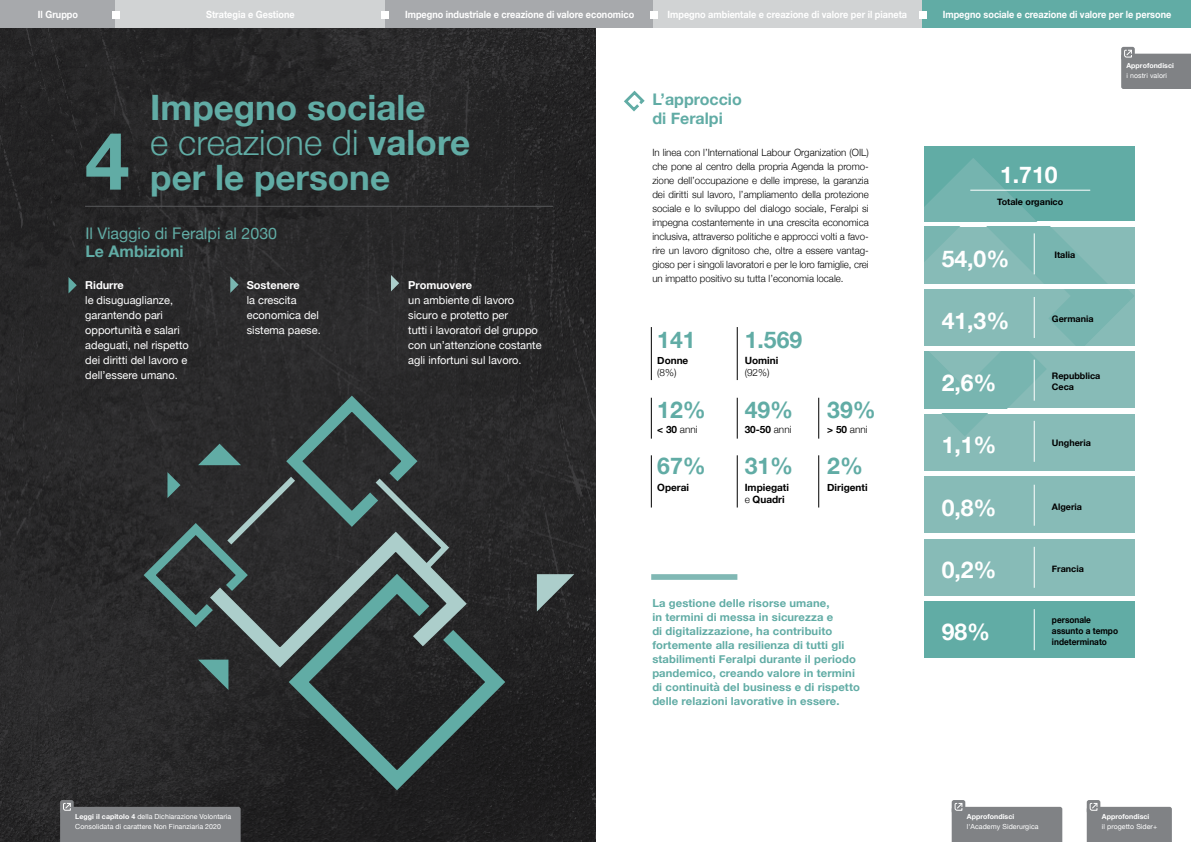
<style>
.page{position:relative;width:1191px;height:842px;background:#fff}
.page>*{position:absolute;margin:0;border:0;box-sizing:border-box;transform-origin:0 0}
.Titolo_X_X__-2019{font:700 80px "Helvetica Neue";color:#61aca5}
.Titolo_X_X__-2019-2{font:700 35px/35px "Helvetica Neue";color:#61aca5}
.Titolo_tabelle_e_sch{font:700 23px "Helvetica Neue";color:#fff}
.Titolo_tabelle_e_sch-2{font:700 23px "Helvetica Neue";color:#61aca5}
.Corpo_del_testo_-_Gi{font:16px/18px "Helvetica Neue";color:#61aca5}
.Corpo_del_testo_-_Gi-2{font:700 16px "Helvetica Neue";color:#61aca5}
.Corpo_del_testo_-_Gi-3{font:11px/15px "Helvetica Neue";color:#fff}
.Corpo_del_testo_-_Gi-4{font:700 11px/14px "Helvetica Neue";letter-spacing:.01em;color:#61aca5}
.Corpo_del_testo_-_Gi-5{font:300 10px/14px "Helvetica Neue";color:#000;text-align:justify}
.t1{font:700 10px "Helvetica Neue";color:#fff;scale:.91 1}
.Titolo_tabelle_e_sch-3{font:700 10px/12px "Helvetica Neue";color:#000}
.Titolo_tabelle_e_sch-4{font:300 10px "Helvetica Neue";color:#000}
.Titolo_tabelle_e_sch-5{font:700 9px/10.8px "Helvetica Neue";color:#000}
.Titolo_tabelle_e_sch-6{font:700 9px/10.8px "Helvetica Neue";color:#000;scale:.92 1}
.Corpo_del_testo_-_Gi-6{font:7px/10px "Helvetica Neue";letter-spacing:.01em;color:#fff}
.Corpo_del_testo_-_Gi-7{font:700 7px "Helvetica Neue";letter-spacing:.01em;color:#fff}
.s1{font-weight:300}
.s2{font-weight:700}
</style>
<div class="page">
<img style="left:0;top:28px;width:595px;height:814px">
<svg style="left:68px;top:277px;width:9px;height:16px"></svg>
<svg style="left:230px;top:276px;width:8px;height:17px"></svg>
<svg style="left:391px;top:275px;width:8px;height:16px"></svg>
<hr style="left:85px;top:206px;width:468px;height:1px;background:#58595b">
<svg style="left:537px;top:574px;width:37px;height:37px"></svg>
<svg style="left:198px;top:677px;width:30px;height:13px"></svg>
<svg style="left:279px;top:564px;width:236px;height:236px;background:#293232"></svg>
<svg style="left:195px;top:522px;width:282px;height:155px;background:#394544"></svg>
<svg style="left:138px;top:388px;width:315px;height:245px;background:#394242"></svg>
<svg style="left:924px;top:146px;width:210px;height:75px;background:#66aea7"></svg>
<div style="left:651px;top:574px;width:86px;height:6px;background:#80b8b4"></div>
<svg style="left:624px;top:90px;width:21px;height:22px"></svg>
<svg style="left:924px;top:227px;width:210px;height:56px;background:#81b8b4"></svg>
<hr style="left:1034px;top:233px;width:1px;height:41px;background:#fff">
<svg style="left:924px;top:289px;width:210px;height:57px;background:#83b9b5"></svg>
<hr style="left:1034px;top:297px;width:1px;height:41px;background:#fff">
<div style="left:924px;top:476px;width:210px;height:57px;background:#87bbb7"></div>
<hr style="left:1034px;top:485px;width:1px;height:41px;background:#fff">
<div style="left:924px;top:414px;width:210px;height:57px;background:#87bbb7"></div>
<svg style="left:943px;top:414px;width:92px;height:48px"></svg>
<hr style="left:1034px;top:421px;width:1px;height:41px;background:#fff">
<div style="left:924px;top:539px;width:210px;height:56px;background:#87bbb7"></div>
<hr style="left:1034px;top:547px;width:1px;height:41px;background:#fff">
<hr style="left:970px;top:190px;width:120px;height:1px;background:#fff">
<hr style="left:651px;top:327px;width:1px;height:53px;background:#000">
<hr style="left:737px;top:327px;width:1px;height:53px;background:#000">
<hr style="left:651px;top:398px;width:1px;height:41px;background:#000">
<hr style="left:737px;top:398px;width:1px;height:41px;background:#000">
<hr style="left:818px;top:398px;width:1px;height:41px;background:#000">
<hr style="left:651px;top:455px;width:1px;height:52px;background:#000">
<hr style="left:737px;top:455px;width:1px;height:52px;background:#000">
<hr style="left:818px;top:455px;width:1px;height:52px;background:#000">
<div style="left:924px;top:601px;width:210px;height:57px;background:#61aca5"></div>
<hr style="left:1034px;top:609px;width:1px;height:41px;background:#fff">
<svg style="left:924px;top:352px;width:210px;height:56px;background:#81b8b4"></svg>
<hr style="left:1034px;top:360px;width:1px;height:41px;background:#fff">
<div style="left:0;top:0;width:116px;height:28px;background:#a7a9ac"></div>
<div style="left:116px;top:0;width:269px;height:28px;background:#d1d3d4"></div>
<div style="left:385px;top:0;width:268px;height:28px;background:#a7a9ac"></div>
<div style="left:653px;top:0;width:269px;height:28px;background:#d1d3d4"></div>
<div style="left:922px;top:0;width:269px;height:28px;background:#61aca5"></div>
<div style="left:112px;top:11px;width:7px;height:8px;background:#fff"></div>
<div style="left:381px;top:11px;width:7px;height:8px;background:#fff"></div>
<div style="left:650px;top:11px;width:7px;height:8px;background:#fff"></div>
<div style="left:919px;top:11px;width:7px;height:8px;background:#fff"></div>
<div style="left:951px;top:800px;width:14px;height:14px;background:#808285;border-radius:2px"></div>
<svg style="left:951px;top:802px;width:111px;height:40px;background:#8f9093"></svg>
<div style="left:1086px;top:800px;width:14px;height:14px;background:#808285;border-radius:2px"></div>
<svg style="left:1086px;top:802px;width:85px;height:40px;background:#8e9093"></svg>
<div style="left:60px;top:800px;width:14px;height:14px;background:#808285;border-radius:2px"></div>
<svg style="left:60px;top:802px;width:181px;height:40px;background:#76777a"></svg>
<div style="left:1121px;top:47px;width:13px;height:13px;background:#808285;border-radius:2px"></div>
<svg style="left:1121px;top:49px;width:70px;height:40px;background:#8d8f92"></svg>
<p class="t1" style="left:38px;top:6px;width:46px">Il Gruppo</p>
<p class="t1" style="left:206px;top:6px;width:99px">Strategia e Gestione</p>
<p class="t1" style="left:405px;top:6px;width:253px">Impegno industriale e creazione di valore economico</p>
<p class="t1" style="left:667px;top:6px;width:265px">Impegno ambientale e creazione di valore per il pianeta</p>
<p class="t1" style="left:942px;top:6px;width:253px">Impegno sociale e creazione di valore per le persone</p>
<p class="Titolo_X_X__-2019" style="left:85px;top:98px;width:46px">4</p>
<p class="Titolo_X_X__-2019-2" style="left:150px;top:91px;width:321px">Impegno sociale<br><span class="s1">e creazione di</span> valore per le persone</p>
<p class="Corpo_del_testo_-_Gi" style="left:85px;top:225px;width:193px">Il Viaggio di Feralpi al 2030<br><span class="s2">Le Ambizioni</span></p>
<p class="Corpo_del_testo_-_Gi-3" style="left:85px;top:278px;width:105px"><span class="s2">Ridurre<br></span>le disuguaglianze, garantendo pari opportunità e salari adeguati, nel rispetto dei diritti del lavoro e dell’essere umano.</p>
<p class="Corpo_del_testo_-_Gi-3" style="left:247px;top:278px;width:75px"><span class="s2">Sostenere<br></span>la crescita economica del sistema paese.</p>
<p class="Corpo_del_testo_-_Gi-3" style="left:408px;top:278px;width:135px"><span class="s2">Promuovere<br></span>un ambiente di lavoro sicuro e protetto per<br>tutti i lavoratori del gruppo con un’attenzione costante agli infortuni sul lavoro.</p>
<p class="Corpo_del_testo_-_Gi-6" style="left:75px;top:812px;width:157px"><span class="s2">Leggi il capitolo 4</span> della Dichiarazione Volontaria<br>Consolidata di carattere Non Finanziaria 2020</p>
<p class="Corpo_del_testo_-_Gi-2" style="left:652px;top:87px;width:91px">L’approccio</p>
<p class="Corpo_del_testo_-_Gi-2" style="left:652px;top:106px;width:72px">di Feralpi</p>
<p class="Corpo_del_testo_-_Gi-5" style="left:652px;top:145px;width:218px">In linea con l’International Labour Organization (OIL) che pone al centro della propria Agenda la promo&shy;zione dell’occupazione e delle imprese, la garanzia dei diritti sul lavoro, l’ampliamento della protezione sociale e lo sviluppo del dialogo sociale, Feralpi si impegna costantemente in una crescita economica inclusiva, attraverso politiche e approcci volti a favo&shy;rire un lavoro dignitoso che, oltre a essere vantag&shy;gioso per i singoli lavoratori e per le loro famiglie, crei un impatto positivo su tutta l’economia locale.</p>
<p class="Titolo_tabelle_e_sch-2" style="left:657px;top:322px;width:40px">141</p>
<p class="Titolo_tabelle_e_sch-2" style="left:744px;top:322px;width:59px">1.569</p>
<p class="Titolo_tabelle_e_sch-3" style="left:657px;top:354px;width:33px">Donne</p>
<p class="Titolo_tabelle_e_sch-4" style="left:657px;top:364px;width:21px">(8%)</p>
<p class="Titolo_tabelle_e_sch-3" style="left:744px;top:354px;width:35px">Uomini</p>
<p class="Titolo_tabelle_e_sch-4" style="left:744px;top:364px;width:26px">(92%)</p>
<p class="Titolo_tabelle_e_sch-2" style="left:657px;top:391px;width:50px">12%</p>
<p class="Titolo_tabelle_e_sch-2" style="left:744px;top:391px;width:50px">49%</p>
<p class="Titolo_tabelle_e_sch-2" style="left:827px;top:391px;width:50px">39%</p>
<p class="Titolo_tabelle_e_sch-4" style="left:657px;top:421px;width:42px"><span class="s2">&lt; 30</span> anni</p>
<p class="Titolo_tabelle_e_sch-3" style="left:744px;top:424px;width:48px">30-50 <span class="s1">anni</span></p>
<p class="Titolo_tabelle_e_sch-4" style="left:827px;top:421px;width:42px"><span class="s2">&gt; 50</span> anni</p>
<p class="Titolo_tabelle_e_sch-2" style="left:657px;top:448px;width:50px">67%</p>
<p class="Titolo_tabelle_e_sch-2" style="left:744px;top:448px;width:50px">31%</p>
<p class="Titolo_tabelle_e_sch-2" style="left:827px;top:448px;width:37px">2%</p>
<p class="Titolo_tabelle_e_sch-3" style="left:657px;top:481px;width:33px">Operai</p>
<p class="Titolo_tabelle_e_sch-3" style="left:744px;top:481px;width:46px">Impiegati <span class="s1">e</span> Quadri</p>
<p class="Titolo_tabelle_e_sch-3" style="left:827px;top:481px;width:42px">Dirigenti</p>
<p class="Corpo_del_testo_-_Gi-4" style="left:652px;top:596px;width:209px">La gestione delle risorse umane,<br>in termini di messa in sicurezza e<br>di digitalizzazione, ha contribuito fortemente alla resilienza di tutti gli stabilimenti Feralpi durante il periodo pandemico, creando valore in termini di continuità del business e di rispetto delle relazioni lavorative in essere.</p>
<p class="Corpo_del_testo_-_Gi-7" style="left:1126px;top:60px;width:49px">Approfondisci</p>
<p class="Corpo_del_testo_-_Gi-6" style="left:1126px;top:71px;width:42px">i nostri valori</p>
<p class="Titolo_tabelle_e_sch" style="left:1000px;top:156px;width:59px">1.710</p>
<p class="Titolo_tabelle_e_sch-5" style="left:997px;top:197px;width:68px">Totale organico</p>
<p class="Titolo_tabelle_e_sch" style="left:941px;top:240px;width:69px">54,0%</p>
<p class="Titolo_tabelle_e_sch" style="left:941px;top:302px;width:69px">41,3%</p>
<p class="Titolo_tabelle_e_sch-5" style="left:1054px;top:250px;width:22px">Italia</p>
<p class="Titolo_tabelle_e_sch-5" style="left:1052px;top:313px;width:43px">Germania</p>
<p class="Titolo_tabelle_e_sch" style="left:941px;top:365px;width:56px">2,6%</p>
<p class="Titolo_tabelle_e_sch-5" style="left:1052px;top:371px;width:50px">Repubblica<br>Ceca</p>
<p class="Titolo_tabelle_e_sch" style="left:941px;top:427px;width:56px">1,1%</p>
<p class="Titolo_tabelle_e_sch-5" style="left:1052px;top:437px;width:40px">Ungheria</p>
<p class="Titolo_tabelle_e_sch" style="left:941px;top:490px;width:56px">0,8%</p>
<p class="Titolo_tabelle_e_sch-5" style="left:1052px;top:501px;width:32px">Algeria</p>
<p class="Titolo_tabelle_e_sch" style="left:941px;top:552px;width:56px">0,2%</p>
<p class="Titolo_tabelle_e_sch-5" style="left:1052px;top:563px;width:33px">Francia</p>
<p class="Titolo_tabelle_e_sch" style="left:941px;top:613px;width:50px">98%</p>
<p class="Titolo_tabelle_e_sch-6" style="left:1052px;top:615px;width:73px">personale assunto a tempo indeterminato</p>
<p class="Corpo_del_testo_-_Gi-6" style="left:966px;top:812px;width:73px"><span class="s2">Approfondisci </span>l'Academy Siderurgica</p>
<p class="Corpo_del_testo_-_Gi-6" style="left:1101px;top:812px;width:57px"><span class="s2">Approfondisci<br></span>il progetto Sider+</p>
</div>
